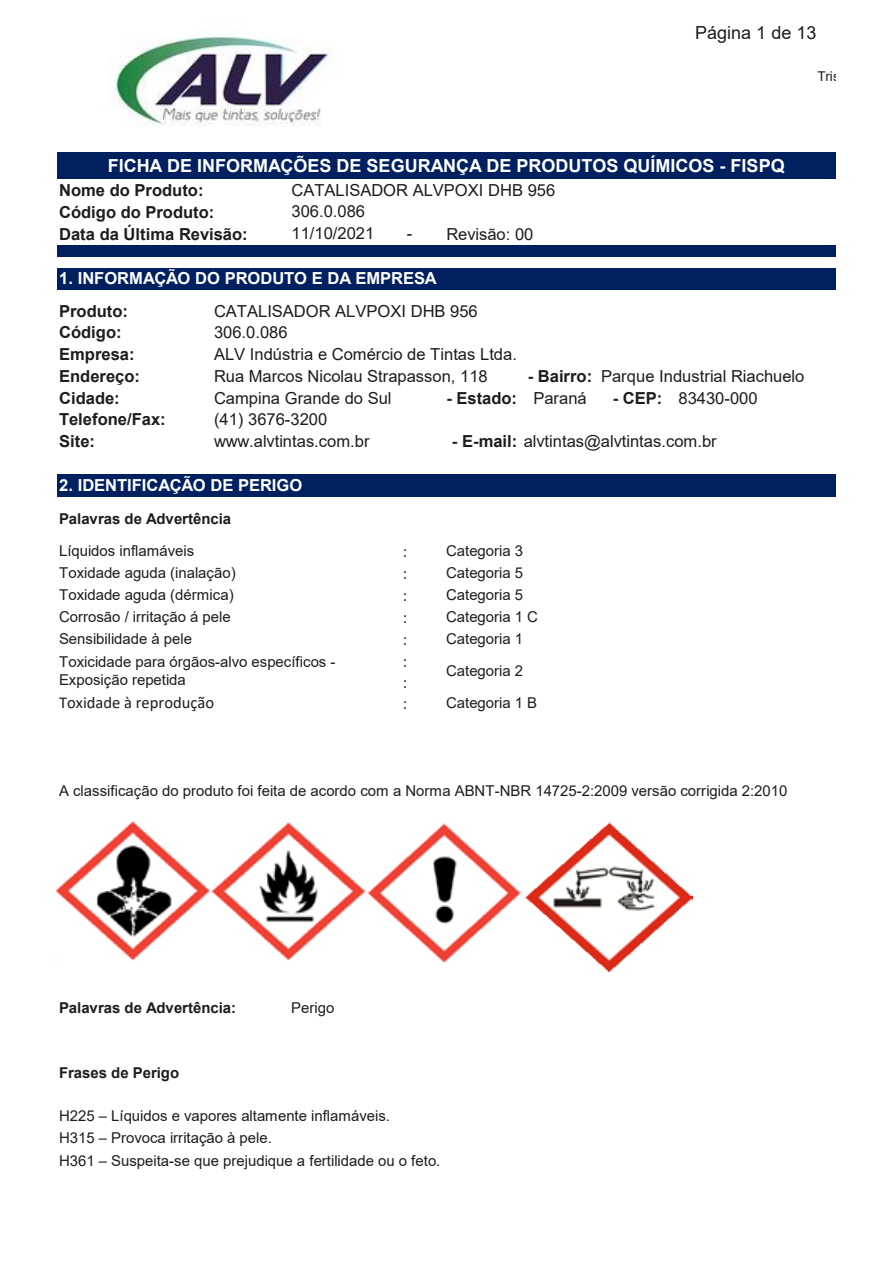
<style>
.page{position:relative;width:893px;height:1263px;background:#fff}
.page>*{position:absolute;margin:0;border:0;box-sizing:border-box;transform-origin:0 0}
.t1{font:700 18px "Arial";color:#fff}
.t2{font:18px "Arial";color:#1d1d1b}
.t3{font:16.5px/21.8px "Arial";color:#1d1d1b}
.t4{font:700 16.5px/21.8px "Arial";color:#1d1d1b}
.t5{font:700 16.5px "Arial";letter-spacing:-.005em;color:#fff}
.t6{font:16.5px/21.6px "Calibri";color:#1d1d1b;text-align:justify}
.t7{font:15px/18.5px "Arial";color:#1d1d1b}
.t8{font:700 15px "Arial";color:#1d1d1b}
.s1{font-weight:400}
.s2{font-weight:700}
</style>
<div class="page">
<div style="left:57px;top:153px;width:778px;height:27px;background:#002060"></div>
<div style="left:57px;top:245px;width:778px;height:12px;background:#002060"></div>
<div style="left:57px;top:268px;width:778px;height:23px;background:#002060"></div>
<div style="left:57px;top:290px;width:778px;height:185px;background:#fff"></div>
<div style="left:57px;top:474px;width:778px;height:23px;background:#002060"></div>
<img style="left:110px;top:34px;width:220px;height:92px">
<img style="left:56px;top:821px;width:310px;height:139px">
<img style="left:367px;top:823px;width:155px;height:139px">
<img style="left:525px;top:822px;width:168px;height:149px">
<p class="t2" style="left:695px;top:20px;width:123px">Página 1 de 13</p>
<p class="t1" style="left:108px;top:153px;width:679px">FICHA DE INFORMAÇÕES DE SEGURANÇA DE PRODUTOS QUÍMICOS - FISPQ</p>
<p class="t4" style="left:59px;top:180px;width:190px">Nome do Produto:<br>Código do Produto:<br>Data da Última Revisão:</p>
<p class="t3" style="left:291px;top:179px;width:265px">CATALISADOR ALVPOXI DHB 956<br>306.0.086<br>11/10/2021</p>
<p class="t3" style="left:446px;top:223px;width:89px">Revisão: 00</p>
<p class="t3" style="left:407px;top:222px;width:7px">-</p>
<p class="t5" style="left:59px;top:267px;width:379px">1. INFORMAÇÃO DO PRODUTO E DA EMPRESA</p>
<p class="t4" style="left:59px;top:300px;width:82px">Produto:<br>Código:<br>Empresa:<br>Endereço:</p>
<p class="t4" style="left:59px;top:387px;width:62px">Cidade:</p>
<p class="t4" style="left:59px;top:409px;width:108px">Telefone/Fax:<br>Site:</p>
<p class="t3" style="left:214px;top:300px;width:304px">CATALISADOR ALVPOXI DHB 956<br>306.0.086<br>ALV Indústria e Comércio de Tintas Ltda.<br>Rua Marcos Nicolau Strapasson, 118</p>
<p class="t4" style="left:528px;top:365px;width:66px">- Bairro:</p>
<p class="t4" style="left:446px;top:388px;width:142px">- Estado: <span class="s1">Paraná</span></p>
<p class="t3" style="left:613px;top:387px;width:146px"><span class="s2">- CEP:</span> 83430-000</p>
<p class="t3" style="left:452px;top:430px;width:266px"><span class="s2">- E-mail:</span> alvtintas@alvtintas.com.br</p>
<p class="t3" style="left:601px;top:365px;width:205px">Parque Industrial Riachuelo</p>
<p class="t3" style="left:214px;top:387px;width:179px">Campina Grande do Sul</p>
<p class="t3" style="left:214px;top:430px;width:157px">www.alvtintas.com.br</p>
<p class="t3" style="left:214px;top:409px;width:115px">(41) 3676-3200</p>
<p class="t5" style="left:59px;top:474px;width:245px">2. IDENTIFICAÇÃO DE PERIGO</p>
<p class="t8" style="left:59px;top:508px;width:174px">Palavras de Advertência</p>
<p class="t7" style="left:59px;top:542px;width:137px">Líquidos inflamáveis</p>
<p class="t7" style="left:59px;top:585px;width:176px">Toxidade aguda (dérmica)</p>
<p class="t7" style="left:446px;top:542px;width:79px">Categoria 3</p>
<p class="t7" style="left:446px;top:585px;width:79px">Categoria 5</p>
<p class="t6" style="left:403px;top:540px;width:6px">: : : : : : : :</p>
<p class="t7" style="left:59px;top:563px;width:178px">Toxidade aguda (inalação)</p>
<p class="t7" style="left:59px;top:607px;width:173px">Corrosão / irritação á pele</p>
<p class="t7" style="left:446px;top:563px;width:79px">Categoria 5</p>
<p class="t7" style="left:446px;top:607px;width:93px">Categoria 1 C</p>
<p class="t7" style="left:59px;top:630px;width:135px">Sensibilidade à pele</p>
<p class="t7" style="left:446px;top:630px;width:79px">Categoria 1</p>
<p class="t7" style="left:59px;top:652px;width:278px">Toxicidade para órgãos-alvo específicos -<br>Exposição repetida</p>
<p class="t6" style="left:59px;top:692px;width:157px">Toxidade à reprodução</p>
<p class="t7" style="left:446px;top:661px;width:79px">Categoria 2</p>
<p class="t7" style="left:446px;top:694px;width:93px">Categoria 1 B</p>
<p class="t7" style="left:59px;top:781px;width:730px">A classificação do produto foi feita de acordo com a Norma ABNT-NBR 14725-2:2009 versão corrigida 2:2010</p>
<p class="t8" style="left:59px;top:997px;width:179px">Palavras de Advertência:</p>
<p class="t7" style="left:291px;top:999px;width:45px">Perigo</p>
<p class="t8" style="left:59px;top:1062px;width:122px">Frases de Perigo</p>
<p class="t7" style="left:59px;top:1107px;width:333px">H225 – Líquidos e vapores altamente inflamáveis.</p>
<p class="t7" style="left:59px;top:1129px;width:214px">H315 – Provoca irritação à pele.</p>
<p class="t7" style="left:59px;top:1151px;width:383px">H361 – Suspeita-se que prejudique a fertilidade ou o feto.</p>
</div>
